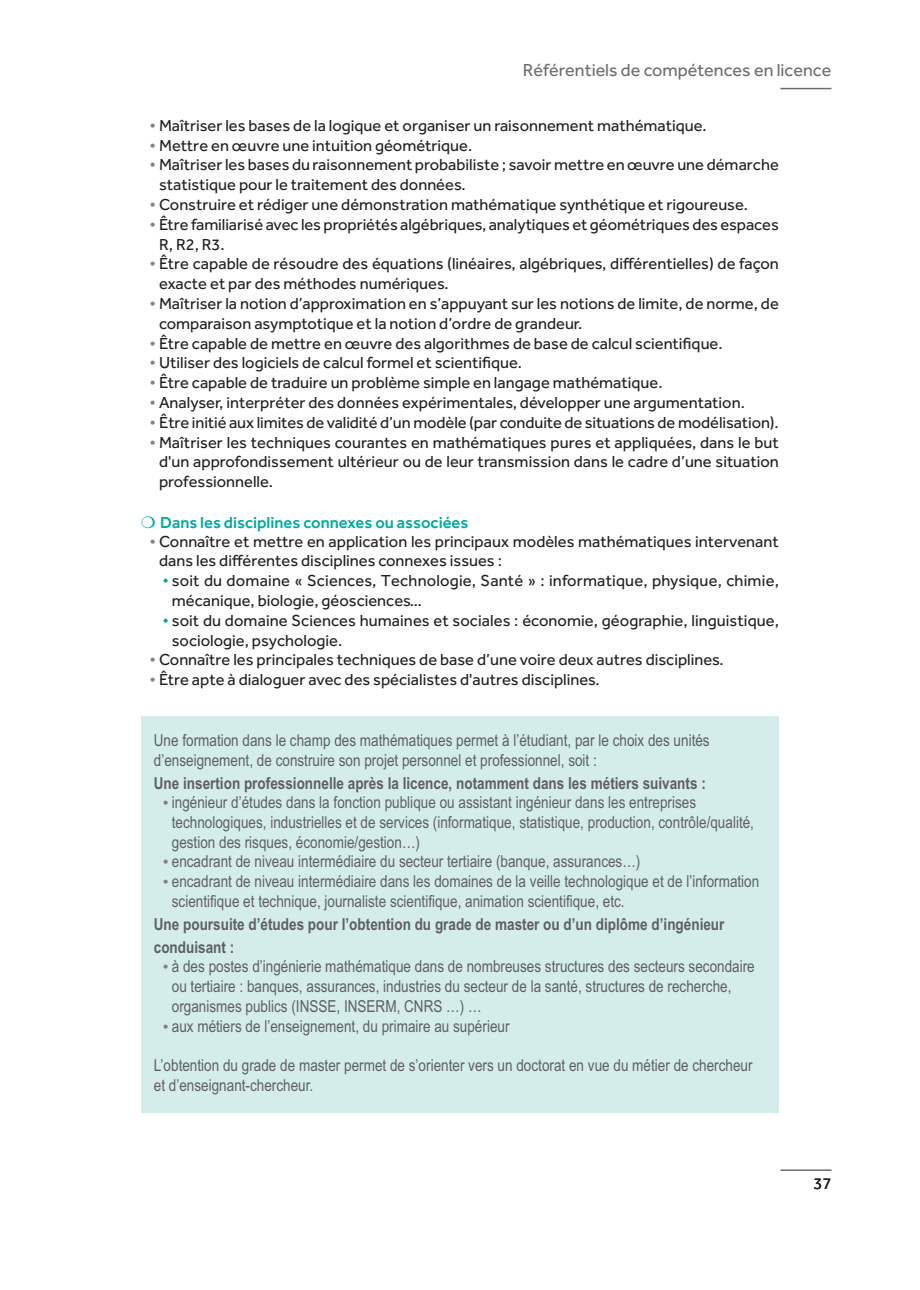
<style>
.page{position:relative;width:920px;height:1290px;background:#fff}
.page>*{position:absolute;margin:0;border:0;box-sizing:border-box;transform-origin:0 0}
.t1{font:18px "Effra";color:#6c6d70}
.t2{font:16.5px/19.8px "Effra";color:#231f20}
.t3{font:16.5px/19.8px "Arial Narrow";color:#5f5f62}
.t4{font:700 16.5px/22.6px "Arial Narrow";color:#5f5f62}
.t5{font:500 16.5px "Effra";color:#00aaa0}
.s1{color:#808285}
.s2{color:#00aaa0}
.s3{font-family:"Effra";color:#808285}
</style>
<div class="page">
<hr style="left:780px;top:88px;width:51px;height:1px;background:#6c6d70">
<hr style="left:780px;top:1169px;width:51px;height:2px;background:#6c6d70">
<div style="left:141px;top:716px;width:638px;height:396px;background:#d4edeb"></div>
<p class="t1" style="left:523px;top:59px;width:310px">Référentiels de compétences en licence</p>
<p class="t2" style="left:150px;top:115px;width:559px"><span class="s1">•</span> Maîtriser les bases de la logique et organiser un raisonnement mathématique.</p>
<p class="t2" style="left:150px;top:135px;width:324px"><span class="s1">•</span> Mettre en œuvre une intuition géométrique.</p>
<p class="t2" style="left:159px;top:155px;width:621px;text-indent:-9px"><span class="s1">•</span> Maîtriser les bases du raisonnement probabiliste ; savoir mettre en œuvre une démarche statistique pour le traitement des données.</p>
<p class="t2" style="left:150px;top:194px;width:600px"><span class="s1">•</span> Construire et rédiger une démonstration mathématique synthétique et rigoureuse.</p>
<p class="t2" style="left:159px;top:214px;width:621px;text-indent:-9px"><span class="s1">•</span> Être familiarisé avec les propriétés algébriques, analytiques et géométriques des espaces<br>R, R2, R3.</p>
<p class="t2" style="left:159px;top:254px;width:621px;text-indent:-9px"><span class="s1">•</span> Être capable de résoudre des équations (linéaires, algébriques, différentielles) de façon exacte et par des méthodes numériques.</p>
<p class="t2" style="left:159px;top:293px;width:621px;text-indent:-9px"><span class="s1">•</span> Maîtriser la notion d’approximation en s’appuyant sur les notions de limite, de norme, de comparaison asymptotique et la notion d’ordre de grandeur.</p>
<p class="t2" style="left:150px;top:333px;width:575px"><span class="s1">•</span> Être capable de mettre en œuvre des algorithmes de base de calcul scientifique.</p>
<p class="t2" style="left:150px;top:353px;width:374px"><span class="s1">•</span> Utiliser des logiciels de calcul formel et scientifique.</p>
<p class="t2" style="left:150px;top:373px;width:514px"><span class="s1">•</span> Être capable de traduire un problème simple en langage mathématique.</p>
<p class="t2" style="left:150px;top:392px;width:597px"><span class="s1">•</span> Analyser, interpréter des données expérimentales, développer une argumentation.</p>
<p class="t2" style="left:150px;top:412px;width:631px"><span class="s1">•</span> Être initié aux limites de validité d’un modèle (par conduite de situations de modélisation).</p>
<p class="t2" style="left:159px;top:432px;width:621px;text-align:justify;text-indent:-9px"><span class="s1">•</span> Maîtriser les techniques courantes en mathématiques pures et appliquées, dans le but d'un approfondissement ultérieur ou de leur transmission dans le cadre d’une situation professionnelle.</p>
<p class="t5" style="left:141px;top:513px;width:329px">❍ Dans les disciplines connexes ou associées</p>
<p class="t2" style="left:159px;top:531px;width:621px;text-indent:-9px"><span class="s1">•</span> Connaître et mettre en application les principaux modèles mathématiques intervenant dans les différentes disciplines connexes issues :</p>
<p class="t2" style="left:172px;top:571px;width:609px;text-indent:-9px"><span class="s2">•</span> soit du domaine « Sciences, Technologie, Santé » : informatique, physique, chimie, mécanique, biologie, géosciences…</p>
<p class="t2" style="left:172px;top:610px;width:609px;text-indent:-9px"><span class="s2">•</span> soit du domaine Sciences humaines et sociales : économie, géographie, linguistique, sociologie, psychologie.</p>
<p class="t2" style="left:150px;top:650px;width:576px"><span class="s1">•</span> Connaître les principales techniques de base d’une voire deux autres disciplines.</p>
<p class="t2" style="left:150px;top:670px;width:452px"><span class="s1">•</span> Être apte à dialoguer avec des spécialistes d'autres disciplines.</p>
<p class="t3" style="left:154px;top:730px;width:557px">Une formation dans le champ des mathématiques permet à l’étudiant, par le choix des unités d’enseignement, de construire son projet personnel et professionnel, soit :</p>
<p class="t4" style="left:154px;top:772px;width:553px">Une insertion professionnelle après la licence, notamment dans les métiers suivants :</p>
<p class="t3" style="left:172px;top:792px;width:584px;text-indent:-9px"><span class="s3">•</span> ingénieur d’études dans la fonction publique ou assistant ingénieur dans les entreprises technologiques, industrielles et de services (informatique, statistique, production, contrôle/qualité, gestion des risques, économie/gestion…)</p>
<p class="t3" style="left:162px;top:852px;width:480px"><span class="s3">•</span> encadrant de niveau intermédiaire du secteur tertiaire (banque, assurances…)</p>
<p class="t3" style="left:172px;top:872px;width:589px;text-indent:-9px"><span class="s3">•</span> encadrant de niveau intermédiaire dans les domaines de la veille technologique et de l’information scientifique et technique, journaliste scientifique, animation scientifique, etc.</p>
<p class="t4" style="left:154px;top:913px;width:572px">Une poursuite d’études pour l’obtention du grade de master ou d’un diplôme d’ingénieur conduisant :</p>
<p class="t3" style="left:172px;top:957px;width:584px;text-indent:-9px"><span class="s3">•</span> à des postes d’ingénierie mathématique dans de nombreuses structures des secteurs secondaire ou tertiaire : banques, assurances, industries du secteur de la santé, structures de recherche, organismes publics (INSSE, INSERM, CNRS …) …</p>
<p class="t3" style="left:162px;top:1016px;width:349px"><span class="s3">•</span> aux métiers de l’enseignement, du primaire au supérieur</p>
<p class="t3" style="left:154px;top:1056px;width:600px">L’obtention du grade de master permet de s’orienter vers un doctorat en vue du métier de chercheur et d’enseignant-chercheur.</p>
<p class="t2" style="left:813px;top:1173px;width:19px">37</p>
</div>
